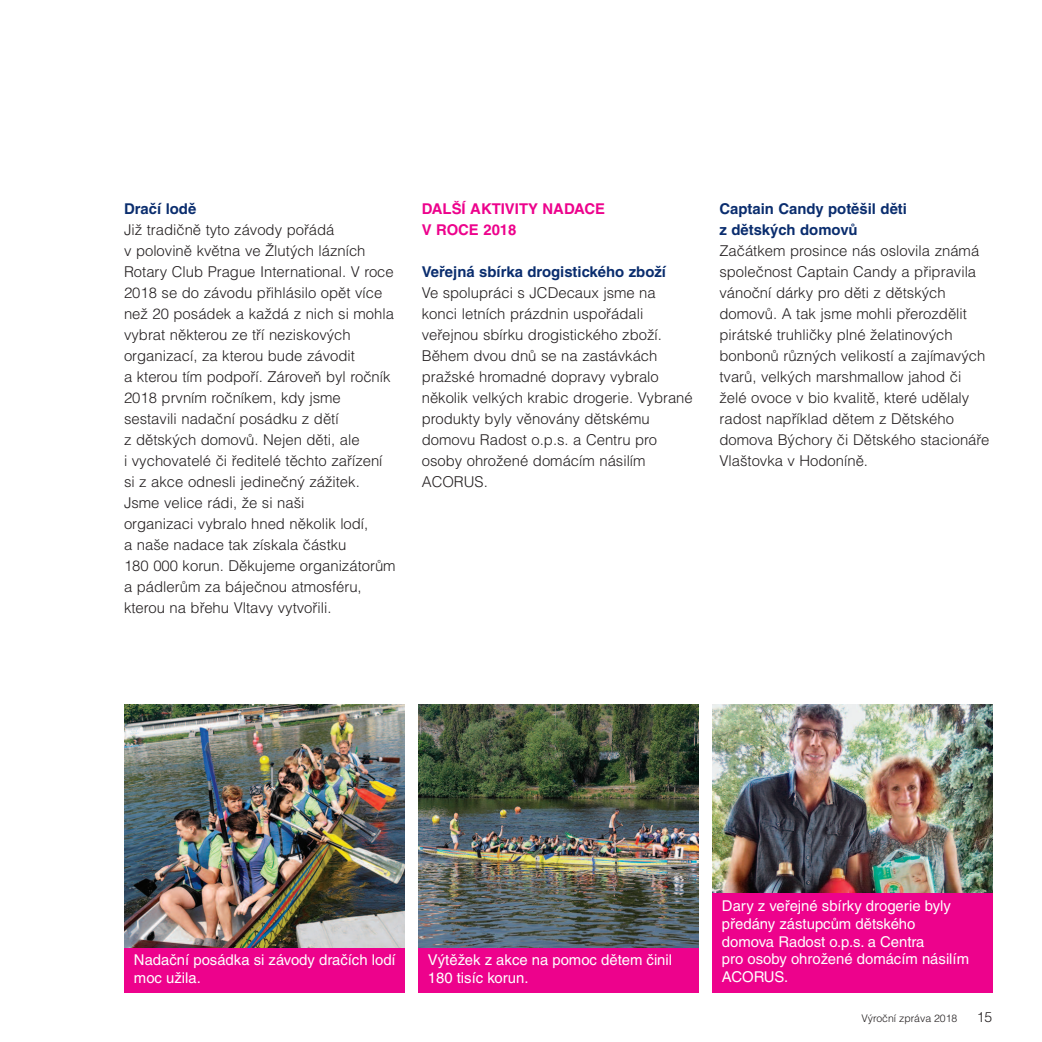
<style>
.page{position:relative;width:1042px;height:1042px;background:#fff}
.page>*{position:absolute;margin:0;border:0;box-sizing:border-box;transform-origin:0 0}
.t1{font:300 14.88px/21px "Helvetica CE";color:#231f20}
.t2{font:14.88px/17.8px "Helvetica CE";color:#fff}
.t3{font:700 14.88px/21px "Helvetica CE";color:#0a2d6e}
.t4{font:700 14.88px/21px "Helvetica CE";color:#ed028c}
.t5{font:300 14px "Helvetica CE";color:#231f20}
.t6{font:300 10.5px "Helvetica CE";color:#231f20}
</style>
<div class="page">
<img style="left:418px;top:705px;width:280px;height:242px">
<div style="left:418px;top:947px;width:280px;height:45px;background:#ed028c"></div>
<img style="left:124px;top:705px;width:280px;height:242px">
<div style="left:124px;top:947px;width:280px;height:45px;background:#ed028c"></div>
<img style="left:712px;top:705px;width:280px;height:188px">
<div style="left:712px;top:893px;width:280px;height:99px;background:#ed028c"></div>
<p class="t3" style="left:124px;top:200px;width:74px">Dračí lodě</p>
<p class="t1" style="left:124px;top:219px;width:273px">Již tradičně tyto závody pořádá<br>v polovině května ve Žlutých lázních Rotary Club Prague International. V roce 2018 se do závodu přihlásilo opět více než 20 posádek a každá z nich si mohla vybrat některou ze tří neziskových organizací, za kterou bude závodit<br>a kterou tím podpoří. Zároveň byl ročník 2018 prvním ročníkem, kdy jsme sestavili nadační posádku z dětí<br>z dětských domovů. Nejen děti, ale<br>i vychovatelé či ředitelé těchto zařízení si z akce odnesli jedinečný zážitek.<br>Jsme velice rádi, že si naši<br>organizaci vybralo hned několik lodí,<br>a naše nadace tak získala částku<br>180 000 korun. Děkujeme organizátorům a pádlerům za báječnou atmosféru, kterou na břehu Vltavy vytvořili.</p>
<p class="t4" style="left:422px;top:200px;width:185px">DALŠÍ AKTIVITY NADACE<br>V ROCE 2018</p>
<p class="t3" style="left:422px;top:263px;width:246px">Veřejná sbírka drogistického zboží</p>
<p class="t1" style="left:422px;top:282px;width:273px">Ve spolupráci s JCDecaux jsme na konci letních prázdnin uspořádali veřejnou sbírku drogistického zboží.<br>Během dvou dnů se na zastávkách pražské hromadné dopravy vybralo několik velkých krabic drogerie. Vybrané produkty byly věnovány dětskému domovu Radost o.p.s. a Centru pro osoby ohrožené domácím násilím<br>ACORUS.</p>
<p class="t3" style="left:719px;top:200px;width:189px">Captain Candy potěšil děti z dětských domovů</p>
<p class="t1" style="left:719px;top:240px;width:271px">Začátkem prosince nás oslovila známá společnost Captain Candy a připravila vánoční dárky pro děti z dětských domovů. A tak jsme mohli přerozdělit pirátské truhličky plné želatinových bonbonů různých velikostí a zajímavých tvarů, velkých marshmallow jahod či želé ovoce v bio kvalitě, které udělaly radost například dětem z Dětského domova Býchory či Dětského stacionáře Vlaštovka v Hodoníně.</p>
<p class="t2" style="left:134px;top:952px;width:263px">Nadační posádka si závody dračích lodí moc užila.</p>
<p class="t2" style="left:428px;top:952px;width:246px">Výtěžek z akce na pomoc dětem činil<br>180 tisíc korun.</p>
<p class="t2" style="left:722px;top:898px;width:249px">Dary z veřejné sbírky drogerie byly předány zástupcům dětského domova Radost o.p.s. a Centra<br>pro osoby ohrožené domácím násilím<br>ACORUS.</p>
<p class="t6" style="left:861px;top:1012px;width:97px">Výroční zpráva 2018</p>
<p class="t5" style="left:977px;top:1009px;width:17px">15</p>
</div>
